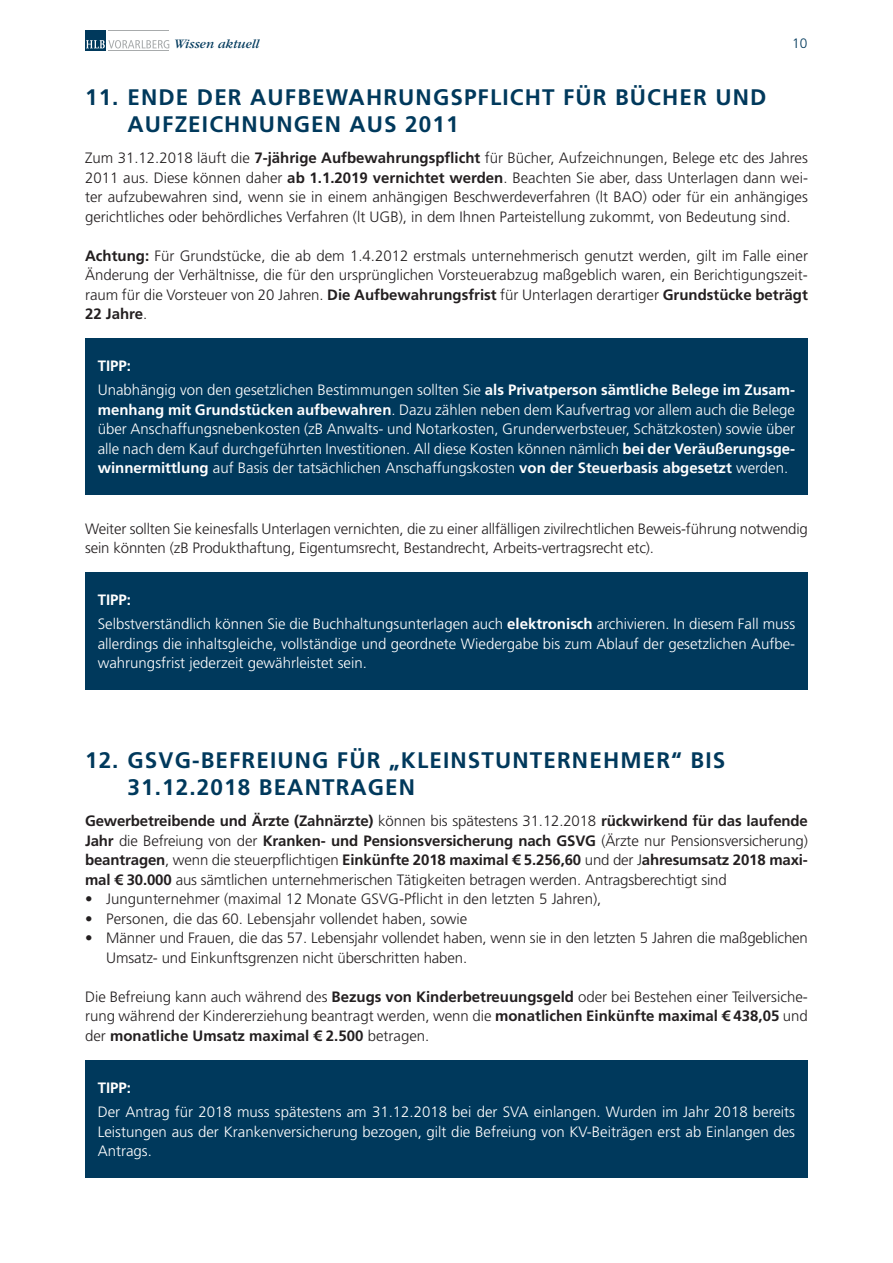
<style>
.page{position:relative;width:893px;height:1263px;background:#fff}
.page>*{position:absolute;margin:0;border:0;box-sizing:border-box;transform-origin:0 0}
.t1{font:700 22.5px/27px "Frutiger LT Std";letter-spacing:.05em;color:#00395c}
.t2{font:300 15px/19.5px "Frutiger LT Std";letter-spacing:-.01em;color:#231f20;text-align:justify}
.t3{font:300 15px/19.5px "Frutiger LT Std";color:#fff}
.t4{font:700 15px "Frutiger LT Std";color:#fff}
.t5{font:300 13.65px "Frutiger LT Std";color:#00395c}
.t6{font:italic 13.5px "Garamond";color:#00395c}
.s1{font-weight:700}
</style>
<div class="page">
<div style="left:85px;top:30px;width:21px;height:21px;background:#00395c"></div>
<hr style="left:109px;top:50px;width:60px;height:1px;background:#a8abac">
<hr style="left:109px;top:30px;width:60px;height:1px;background:#a8abac">
<svg style="left:86px;top:40px;width:83px;height:8px"></svg>
<div style="left:85px;top:339px;width:723px;height:156px;background:#00395c"></div>
<div style="left:85px;top:573px;width:723px;height:117px;background:#00395c"></div>
<div style="left:85px;top:1060px;width:723px;height:118px;background:#00395c"></div>
<p class="t6" style="left:174px;top:37px;width:87px">Wissen aktuell</p>
<p class="t5" style="left:792px;top:36px;width:17px">10</p>
<h1 class="t1" style="left:128px;top:83px;width:640px;text-indent:-43px">11. ENDE DER AUFBEWAHRUNGSPFLICHT FÜR BÜCHER UND<br>AUFZEICHNUNGEN AUS 2011</h1>
<p class="t2" style="left:85px;top:148px;width:724px">Zum 31.12.2018 läuft die <span class="s1">7-jährige Aufbewahrungspflicht</span> für Bücher, Aufzeichnungen, Belege etc des Jahres 2011 aus. Diese können daher <span class="s1">ab 1.1.2019 vernichtet werden</span>. Beachten Sie aber, dass Unterlagen dann wei&shy;ter aufzubewahren sind, wenn sie in einem anhängigen Beschwerdeverfahren (lt BAO) oder für ein anhängiges gerichtliches oder behördliches Verfahren (lt UGB), in dem Ihnen Parteistellung zukommt, von Bedeutung sind.</p>
<p class="t2" style="left:85px;top:246px;width:724px"><span class="s1">Achtung:</span> Für Grundstücke, die ab dem 1.4.2012 erstmals unternehmerisch genutzt werden, gilt im Falle einer Änderung der Verhältnisse, die für den ursprünglichen Vorsteuerabzug maßgeblich waren, ein Berichtigungszeit&shy;raum für die Vorsteuer von 20 Jahren. <span class="s1">Die Aufbewahrungsfrist</span> für Unterlagen derartiger <span class="s1">Grundstücke beträgt 22 Jahre</span>.</p>
<p class="t3" style="left:98px;top:354px;width:699px;line-height:23.7px"><span class="s1">TIPP:<br></span>Unabhängig von den gesetzlichen Bestimmungen sollten Sie <span class="s1">als Privatperson sämtliche Belege im Zusam-</span></p>
<p class="t3" style="left:98px;top:400px;width:699px;text-align:justify"><span class="s1">menhang mit Grundstücken aufbewahren</span>. Dazu zählen neben dem Kaufvertrag vor allem auch die Belege über Anschaffungsnebenkosten (zB Anwalts- und Notarkosten, Grunderwerbsteuer, Schätzkosten) sowie über alle nach dem Kauf durchgeführten Investitionen. All diese Kosten können nämlich <span class="s1">bei der Veräußerungsge&shy;winnermittlung</span> auf Basis der tatsächlichen Anschaffungskosten <span class="s1">von der Steuerbasis abgesetzt</span> werden.</p>
<p class="t2" style="left:85px;top:519px;width:724px">Weiter sollten Sie keinesfalls Unterlagen vernichten, die zu einer allfälligen zivilrechtlichen Beweis-führung notwendig sein könnten (zB Produkthaftung, Eigentumsrecht, Bestandrecht, Arbeits-vertragsrecht etc).</p>
<p class="t3" style="left:98px;top:588px;width:699px;line-height:23.7px"><span class="s1">TIPP:<br></span>Selbstverständlich können Sie die Buchhaltungsunterlagen auch <span class="s1">elektronisch</span> archivieren. In diesem Fall muss</p>
<p class="t3" style="left:98px;top:634px;width:699px">allerdings die inhaltsgleiche, vollständige und geordnete Wiedergabe bis zum Ablauf der gesetzlichen Aufbe&shy;wahrungsfrist jederzeit gewährleistet sein.</p>
<h1 class="t1" style="left:128px;top:746px;width:599px;text-indent:-43px">12. GSVG-BEFREIUNG FÜR „KLEINSTUNTERNEHMER“ BIS<br>31.12.2018 BEANTRAGEN</h1>
<p class="t2" style="left:85px;top:811px;width:724px"><span class="s1">Gewerbetreibende und Ärzte (Zahnärzte)</span> können bis spätestens 31.12.2018 <span class="s1">rückwirkend für das laufende Jahr</span> die Befreiung von der <span class="s1">Kranken- und Pensionsversicherung nach GSVG</span> (Ärzte nur Pensionsversicherung) <span class="s1">beantragen</span>, wenn die steuerpflichtigen <span class="s1">Einkünfte 2018 maximal € 5.256,60</span> und der J<span class="s1">ahresumsatz 2018 maxi&shy;mal € 30.000</span> aus sämtlichen unternehmerischen Tätigkeiten betragen werden. Antragsberechtigt sind</p>
<p class="t2" style="left:85px;top:889px;width:518px">• Jungunternehmer (maximal 12 Monate GSVG-Pflicht in den letzten 5 Jahren),</p>
<p class="t2" style="left:85px;top:909px;width:384px">• Personen, die das 60. Lebensjahr vollendet haben, sowie</p>
<p class="t2" style="left:106px;top:928px;width:703px;text-indent:-21px">• Männer und Frauen, die das 57. Lebensjahr vollendet haben, wenn sie in den letzten 5 Jahren die maßgeblichen<br>Umsatz- und Einkunftsgrenzen nicht überschritten haben.</p>
<p class="t2" style="left:85px;top:987px;width:724px">Die Befreiung kann auch während des <span class="s1">Bezugs von Kinderbetreuungsgeld</span> oder bei Bestehen einer Teilversiche&shy;rung während der Kindererziehung beantragt werden, wenn die <span class="s1">monatlichen Einkünfte maximal € 438,05</span> und der <span class="s1">monatliche Umsatz maximal € 2.500</span> betragen.</p>
<p class="t4" style="left:98px;top:1079px;width:35px">TIPP:</p>
<p class="t3" style="left:98px;top:1102px;width:699px;text-align:justify">Der Antrag für 2018 muss spätestens am 31.12.2018 bei der SVA einlangen. Wurden im Jahr 2018 bereits Leistungen aus der Krankenversicherung bezogen, gilt die Befreiung von KV-Beiträgen erst ab Einlangen des Antrags.</p>
</div>
